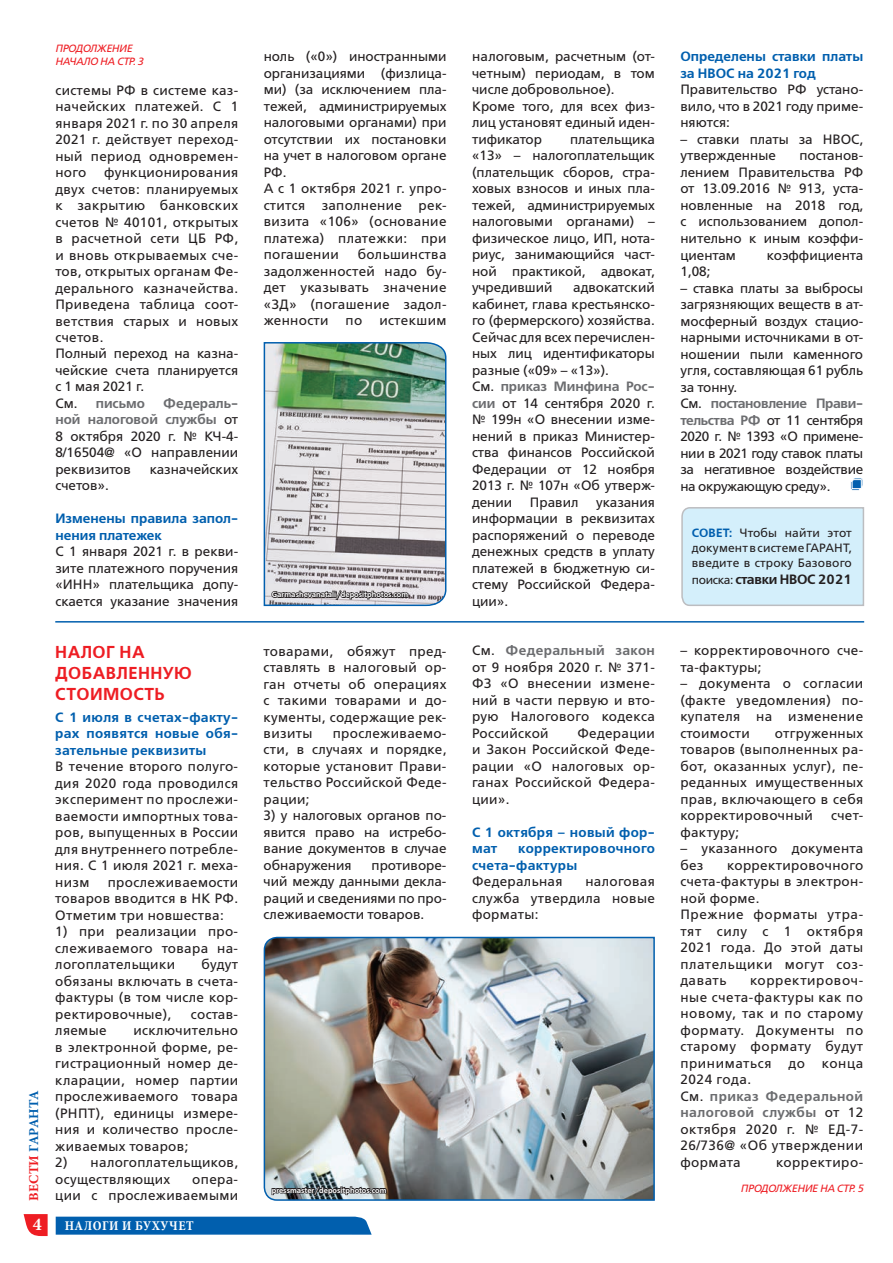
<style>
.page{position:relative;width:893px;height:1263px;background:#fff}
.page>*{position:absolute;margin:0;border:0;box-sizing:border-box;transform-origin:0 0}
.t1{font:700 18px "Minion Pro";color:#fff}
.t2{font:600 17.25px/21px "Free Set";letter-spacing:.025em;color:#ee1d23}
.t3{font:13.5px/16.5px "Free Set";color:#231f20;text-align:justify}
.t4{font:13.5px/16.5px "Free Set";letter-spacing:.025em;color:#231f20}
.t5{font:600 13.5px/16.5px "Free Set";letter-spacing:.01em;color:#015fae}
.t6{font:13.5px/16.5px "Free Set";letter-spacing:.045em;color:#231f20}
.t7{font:13.5px/16.5px "Free Set";letter-spacing:.035em;color:#231f20}
.t8{font:600 13.5px "Free Set";letter-spacing:-.025em;color:#231f20}
.t9{font:700 condensed 13.5px "Minion Pro";letter-spacing:.04em;color:#fff}
.t10{font:700 13.5px "Minion Pro";letter-spacing:.01em;color:#015fae}
.t11{font:12px/15px "Free Set";letter-spacing:.015em;color:#231f20;text-align:justify}
.t12{font:italic 10.5px/12.6px "Free Set";letter-spacing:-.025em;color:#ee1d23}
.t13{font:600 7.5px "Free Set";color:#fff}
.s1{font-weight:600;color:#6c6d70}
.s2{color:#ee1d23}
.s3{font-weight:600;color:#015fae}
.s4{font-weight:400;font-size:12px}
</style>
<div class="page">
<svg style="left:24px;top:1214px;width:24px;height:22px"></svg>
<svg style="left:850px;top:478px;width:13px;height:13px"></svg>
<svg style="left:56px;top:1217px;width:316px;height:18px;background:#0964b0"></svg>
<img style="left:263px;top:342px;width:184px;height:265px">
<svg style="left:271px;top:589px;width:138px;height:18px;background:#91969f"></svg>
<div style="left:681px;top:507px;width:184px;height:99px;background:#d4effb"></div>
<hr style="left:56px;top:621px;width:807px;height:2px;background:#015fae">
<img style="left:263px;top:936px;width:392px;height:265px">
<svg style="left:271px;top:1185px;width:116px;height:16px;background:#64727b"></svg>
<p class="t12" style="left:55px;top:42px;width:90px">ПРОДОЛЖЕНИЕ<br>НАЧАЛО НА СТР. 3</p>
<p class="t3" style="left:55px;top:82px;width:184px">системы РФ в системе каз&shy;начейских платежей. С 1 января 2021 г. по 30 апреля 2021 г. действует переход&shy;ный период одновремен&shy;ного</p>
<p class="t4" style="left:55px;top:164px;width:184px;text-indent:49px">функционирования двух счетов: планируемых к закрытию банковских счетов № 40101, открытых в расчетной сети ЦБ РФ, и вновь открываемых сче&shy;тов, открытых органам Фе&shy;дерального казначейства.<br>Приведена таблица соот&shy;ветствия старых и новых счетов.<br>Полный переход на казна&shy;чейские счета планируется с 1 мая 2021 г.<br>См. <span class="s1">письмо</span></p>
<p class="t3" style="left:55px;top:395px;width:184px;text-indent:108px"><span class="s1">Федераль&shy;ной налоговой службы</span> от 8 октября 2020 г. № КЧ-4- 8/16504@ «О направлении реквизитов</p>
<p class="t3" style="left:150px;top:461px;width:90px">казначейских</p>
<p class="t3" style="left:55px;top:477px;width:55px">счетов».</p>
<p class="t5" style="left:55px;top:511px;width:184px">Изменены правила запол&shy;нения платежек</p>
<p class="t3" style="left:55px;top:543px;width:184px">С 1 января 2021 г. в рекви&shy;зите платежного поручения «ИНН» плательщика допу&shy;скается указание значения</p>
<p class="t10" style="left:24px;top:1201px;width:112px;rotate:-90deg"><span class="s2">ВЕСТИ</span> ГАРАНТА</p>
<h1 class="t1" style="left:33px;top:1211px;width:10px">4</h1>
<p class="t2" style="left:55px;top:642px;width:138px">НАЛОГ НА<br>ДОБАВЛЕННУЮ<br>СТОИМОСТЬ</p>
<p class="t5" style="left:55px;top:709px;width:184px;text-align:justify">С 1 июля в счетах-факту&shy;рах появятся новые обя&shy;зательные реквизиты</p>
<p class="t3" style="left:55px;top:758px;width:184px">В течение второго полуго&shy;дия 2020 года проводился эксперимент по прослежи&shy;ваемости импортных това&shy;ров, выпущенных в России для внутреннего потребле&shy;ния. С 1 июля 2021 г. меха&shy;низм</p>
<p class="t3" style="left:55px;top:874px;width:184px;text-indent:52px">прослеживаемости товаров вводится в НК РФ.<br>Отметим три новшества:</p>
<p class="t3" style="left:55px;top:923px;width:184px">1) при реализации про&shy;слеживаемого товара на&shy;логоплательщики</p>
<p class="t3" style="left:55px;top:956px;width:184px;text-indent:146px">будут обязаны включать в счета&shy;фактуры (в том числе кор&shy;ректировочные),</p>
<p class="t3" style="left:191px;top:1005px;width:49px">состав-</p>
<p class="t3" style="left:55px;top:1022px;width:53px">ляемые</p>
<p class="t3" style="left:55px;top:1022px;width:184px;text-indent:78px">исключительно в электронной форме, ре&shy;гистрационный номер де&shy;кларации, номер партии прослеживаемого товара (РНПТ), единицы измере&shy;ния и количество просле&shy;живаемых товаров;</p>
<p class="t4" style="left:55px;top:1154px;width:184px">2) налогоплательщиков, осуществляющих</p>
<p class="t4" style="left:55px;top:1170px;width:184px;text-align:right">опера-<br>ции с прослеживаемыми</p>
<p class="t9" style="left:65px;top:1216px;width:130px">НАЛОГИ И БУХУЧЕТ</p>
<p class="t3" style="left:264px;top:48px;width:184px;text-align:left">ноль («0») иностранными организациями (физлица&shy;ми) (за исключением пла&shy;тежей, администрируемых налоговыми органами) при отсутствии их постановки на учет в налоговом органе<br>РФ.<br>А с 1 октября 2021 г. упро&shy;стится заполнение рек&shy;визита «106» (основание платежа) платежки: при погашении</p>
<p class="t3" style="left:264px;top:246px;width:184px;text-indent:94px">большинства задолженностей надо бу&shy;дет указывать значение «ЗД» (погашение задол&shy;женности</p>
<p class="t3" style="left:346px;top:312px;width:18px">по</p>
<p class="t4" style="left:379px;top:312px;width:69px">истекшим</p>
<p class="t13" style="left:272px;top:590px;width:138px">Garmashevanatali/depositphotos.com</p>
<p class="t3" style="left:264px;top:642px;width:184px">товарами, обяжут пред&shy;ставлять в налоговый ор&shy;ган отчеты об операциях с такими товарами и до&shy;кументы, содержащие рек&shy;визиты</p>
<p class="t3" style="left:264px;top:725px;width:184px;text-indent:69px">прослеживаемо&shy;сти, в случаях и порядке, которые установит Прави&shy;тельство Российской Феде&shy;рации;</p>
<p class="t3" style="left:264px;top:807px;width:184px">3) у налоговых органов по&shy;явится право на истребо&shy;вание документов в случае обнаружения</p>
<p class="t3" style="left:264px;top:857px;width:184px;text-indent:108px">противоре&shy;чий между данными декла&shy;раций и сведениями по про&shy;слеживаемости товаров.</p>
<p class="t13" style="left:272px;top:1186px;width:116px">pressmaster/depositphotos.com</p>
<p class="t3" style="left:472px;top:48px;width:184px;text-align:left">налоговым, расчетным (от&shy;четным) периодам, в том числе добровольное).<br>Кроме того, для всех физ&shy;лиц установят единый иден&shy;тификатор</p>
<p class="t3" style="left:472px;top:131px;width:184px;text-indent:98px">плательщика «13» – налогоплательщик (плательщик сборов, стра&shy;ховых взносов и иных пла&shy;тежей, администрируемых налоговыми органами) – физическое лицо, ИП, нота&shy;риус, занимающийся част&shy;ной практикой, адвокат, учредивший</p>
<p class="t3" style="left:472px;top:279px;width:184px;text-align:left;text-indent:101px">адвокатский кабинет, глава крестьянско&shy;го (фермерского) хозяйства.<br>Сейчас для всех перечислен&shy;ных лиц идентификаторы разные («09» – «13»).<br>См. <span class="s1">приказ Минфина Рос&shy;сии</span> от 14 сентября 2020 г. № 199н «О внесении изме&shy;нений в приказ Министер&shy;ства финансов Российской<br>Федерации от 12 ноября<br>2013 г. № 107н «Об утверж&shy;дении</p>
<p class="t3" style="left:530px;top:494px;width:50px">Правил</p>
<p class="t3" style="left:472px;top:494px;width:184px;text-indent:124px">указания информации в реквизитах распоряжений о переводе денежных средств в уплату платежей в бюджетную си&shy;стему Российской Федера&shy;ции».</p>
<p class="t3" style="left:472px;top:642px;width:184px">См. <span class="s1">Федеральный закон </span>от 9 ноября 2020 г. № 371- ФЗ «О внесении измене&shy;ний в части первую и вто&shy;рую Налогового кодекса Российской</p>
<p class="t3" style="left:472px;top:725px;width:184px;text-indent:105px">Федерации и Закон Российской Феде&shy;рации «О налоговых ор&shy;ганах Российской Федера&shy;ции».</p>
<p class="t5" style="left:472px;top:824px;width:184px">С 1 октября – новый фор&shy;мат</p>
<p class="t5" style="left:472px;top:841px;width:184px;text-indent:46px">корректировочного счета-фактуры</p>
<p class="t4" style="left:472px;top:873px;width:92px">Федеральная</p>
<p class="t3" style="left:472px;top:873px;width:184px;text-indent:113px">налоговая служба утвердила новые форматы:</p>
<p class="t5" style="left:680px;top:49px;width:184px">Определены ставки платы за НВОС на 2021 год</p>
<p class="t3" style="left:680px;top:81px;width:184px">Правительство РФ устано&shy;вило, что в 2021 году приме&shy;няются:</p>
<p class="t3" style="left:680px;top:131px;width:184px">– ставки платы за НВОС, утвержденные</p>
<p class="t3" style="left:680px;top:147px;width:184px;text-indent:119px">постанов&shy;лением Правительства РФ от 13.09.2016 № 913, уста&shy;новленные на 2018 год, с использованием допол&shy;нительно к иным коэффи&shy;циентам</p>
<p class="t3" style="left:767px;top:247px;width:98px">коэффициента</p>
<p class="t3" style="left:680px;top:263px;width:32px">1,08;</p>
<p class="t3" style="left:680px;top:280px;width:184px;text-align:left">– ставка платы за выбросы загрязняющих веществ в ат&shy;мосферный воздух стацио&shy;нарными источниками в от&shy;ношении пыли каменного угля, составляющая 61 рубль за тонну.<br>См. <span class="s1">постановление Прави&shy;тельства РФ</span> от 11 сентября<br>2020 г. № 1393 «О примене&shy;нии в 2021 году ставок платы за негативное воздействие на окружающую среду».</p>
<p class="t11" style="left:692px;top:526px;width:161px"><span class="s3">СОВЕТ:</span> Чтобы найти этот документ в системе ГАРАНТ, введите в строку Базового</p>
<p class="t8" style="left:692px;top:571px;width:161px"><span class="s4">поиска:</span> ставки НВОС 2021</p>
<p class="t4" style="left:680px;top:642px;width:184px">– корректировочного сче&shy;та-фактуры;</p>
<p class="t3" style="left:680px;top:675px;width:184px">– документа о согласии (факте уведомления) по&shy;купателя на изменение стоимости</p>
<p class="t3" style="left:680px;top:725px;width:184px;text-indent:94px">отгруженных товаров (выполненных ра&shy;бот, оказанных услуг), пе&shy;реданных имущественных прав, включающего в себя корректировочный</p>
<p class="t3" style="left:831px;top:807px;width:34px">счет-</p>
<p class="t4" style="left:680px;top:824px;width:60px">фактуру;</p>
<p class="t4" style="left:680px;top:840px;width:184px">– указанного документа без</p>
<p class="t6" style="left:680px;top:857px;width:184px;text-indent:47px">корректировочного счета-фактуры в электрон&shy;ной форме.<br>Прежние форматы утра&shy;тят силу с 1 октября<br>2021 года. До этой даты плательщики могут соз&shy;давать</p>
<p class="t3" style="left:680px;top:972px;width:184px;text-indent:70px">корректировоч&shy;ные счета-фактуры как по новому, так и по старому формату. Документы по старому формату будут приниматься</p>
<p class="t3" style="left:788px;top:1055px;width:18px">до</p>
<p class="t3" style="left:822px;top:1055px;width:43px">конца</p>
<p class="t7" style="left:680px;top:1071px;width:184px">2024 года.<br>См. <span class="s1">приказ Федеральной налоговой службы</span> от 12 октября 2020 г. № ЕД-7-<br>26/736@ «Об утверждении формата</p>
<p class="t7" style="left:776px;top:1154px;width:89px">корректиро-</p>
<p class="t12" style="left:741px;top:1181px;width:125px">ПРОДОЛЖЕНИЕ НА СТР. 5</p>
</div>
